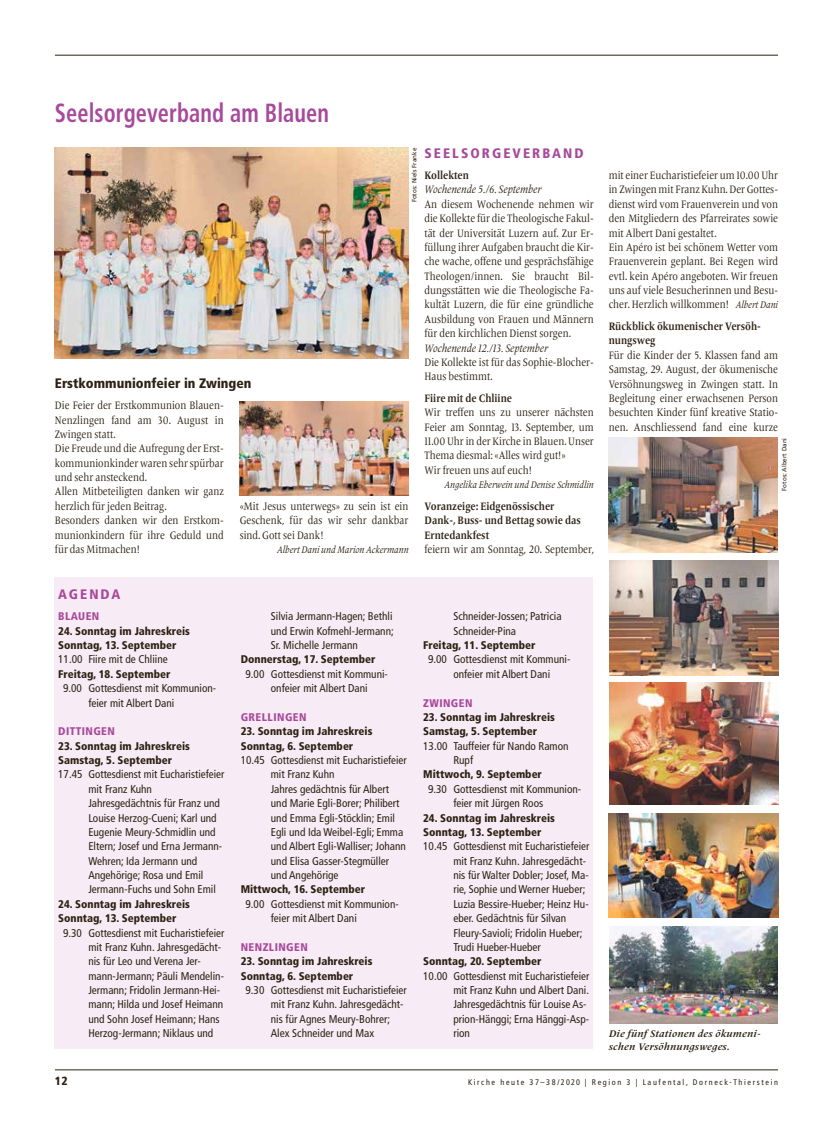
<style>
.page{position:relative;width:833px;height:1134px;background:#fff}
.page>*{position:absolute;margin:0;border:0;box-sizing:border-box;transform-origin:0 0}
.t1{font:700 condensed 26.25px "Frutiger";letter-spacing:.005em;color:#a84a9b;scale:.85 1}
.t2{font:900 condensed 13.75px "Frutiger";color:#2e2113}
.t3{font:900 condensed 13.75px "Frutiger";letter-spacing:.15em;color:#a84a9b}
.t4{font:900 condensed 11.88px "Frutiger";color:#2e2113}
.t5{font:condensed 11.25px/14.4px "Frutiger";color:#2e2113}
.t6{font:11.25px/14.4px "Frutiger Serif LT Pro";color:#2e2113;scale:.85 1}
.t7{font:700 11.25px/14.4px "Frutiger Serif LT Pro";color:#2e2113;scale:.85 1}
.t8{font:italic 11.25px "Frutiger Serif LT Pro";color:#2e2113;scale:.85 1}
.t9{font:900 condensed 11.12px/14.4px "Frutiger";color:#2e2113}
.t10{font:900 condensed 11.12px "Frutiger";letter-spacing:.04em;color:#a84a9b}
.t11{font:italic 10px "Frutiger Serif LT Pro";color:#2e2113;scale:.85 1}
.t12{font:italic 700 10px/12.5px "Frutiger Serif LT Pro";letter-spacing:.025em;color:#2e2113}
.t13{font:condensed 8.12px "Frutiger";letter-spacing:.2em;color:#2e2113}
.t14{font:6.25px "Frutiger";color:#2e2113}
.s1{font-style:italic;font-size:10px}
</style>
<div class="page">
<hr style="left:55px;top:1070px;width:723px;height:1px;background:#2e2113">
<hr style="left:55px;top:55px;width:723px;height:1px;background:#2e2113">
<img style="left:55px;top:148px;width:353px;height:211px">
<img style="left:240px;top:402px;width:168px;height:93px">
<div style="left:55px;top:577px;width:538px;height:472px;background:#f7ecf5"></div>
<img style="left:609px;top:438px;width:168px;height:115px">
<img style="left:609px;top:560px;width:169px;height:115px">
<img style="left:609px;top:813px;width:169px;height:105px">
<img style="left:609px;top:926px;width:168px;height:98px">
<img style="left:609px;top:682px;width:169px;height:123px">
<h1 class="t1" style="left:55px;top:97px;width:324px">Seelsorgeverband am Blauen</h1>
<p class="t14" style="left:410px;top:202px;width:56px;rotate:-90deg">Fotos: Niels Franke</p>
<p class="t2" style="left:55px;top:374px;width:198px">Erstkommunionfeier in Zwingen</p>
<p class="t6" style="left:55px;top:398px;width:200px">Die Feier der Erstkommunion Blauen-<br>Nenzlingen fand am 30. August in<br>Zwingen statt.<br>Die Freude und die Aufregung der Erst&shy;kommunionkinder waren sehr spürbar und sehr ansteckend.<br>Allen Mitbeteiligten danken wir ganz herzlich für jeden Beitrag.<br>Besonders danken wir den Erstkom&shy;munionkindern für ihre Geduld und für das Mitmachen!</p>
<p class="t6" style="left:240px;top:499px;width:200px;text-align:justify">«Mit Jesus unterwegs» zu sein ist ein Geschenk, für das wir sehr dankbar sind. Gott sei Dank!</p>
<p class="t11" style="left:277px;top:543px;width:156px">Albert Dani und Marion Ackermann</p>
<p class="t3" style="left:424px;top:144px;width:161px">SEELSORGEVERBAND</p>
<p class="t7" style="left:424px;top:168px;width:54px">Kollekten</p>
<p class="t8" style="left:424px;top:183px;width:139px">Wochenende 5./6. September</p>
<p class="t6" style="left:424px;top:197px;width:201px;text-align:justify">An diesem Wochenende nehmen wir die Kollekte für die Theologische Fakul&shy;tät der Universität Luzern auf. Zur Er&shy;füllung ihrer Aufgaben braucht die Kir&shy;che wache, offene und gesprächsfähige Theologen/innen. Sie braucht Bil&shy;dungsstätten wie die Theologische Fa&shy;kultät Luzern, die für eine gründliche Ausbildung von Frauen und Männern für den kirchlichen Dienst sorgen.</p>
<p class="t8" style="left:424px;top:341px;width:147px">Wochenende 12./13. September</p>
<p class="t6" style="left:424px;top:355px;width:201px">Die Kollekte ist für das Sophie-Blocher-<br>Haus bestimmt.</p>
<p class="t7" style="left:424px;top:391px;width:104px">Fiire mit de Chliine</p>
<p class="t6" style="left:424px;top:405px;width:201px">Wir treffen uns zu unserer nächsten Feier am Sonntag, 13. September, um 11.00 Uhr in der Kirche in Blauen. Unser Thema diesmal: «Alles wird gut!»<br>Wir freuen uns auf euch!</p>
<p class="t11" style="left:444px;top:479px;width:177px">Angelika Eberwein und Denise Schmidlin</p>
<p class="t7" style="left:424px;top:499px;width:186px">Voranzeige: Eidgenössischer<br>Dank-, Buss- und Bettag sowie das<br>Erntedankfest</p>
<p class="t6" style="left:424px;top:542px;width:201px">feiern wir am Sonntag, 20. September,</p>
<p class="t3" style="left:58px;top:586px;width:64px">AGENDA</p>
<p class="t10" style="left:58px;top:610px;width:43px">BLAUEN</p>
<p class="t9" style="left:58px;top:624px;width:133px">24. Sonntag im Jahreskreis<br>Sonntag, 13. September</p>
<p class="t5" style="left:58px;top:652px;width:111px">11.00 Fiire mit de Chliine</p>
<p class="t9" style="left:58px;top:667px;width:114px">Freitag, 18. September</p>
<p class="t5" style="left:88px;top:681px;width:128px;text-indent:-25px">9.00 Gottesdienst mit Kommunion&shy;feier mit Albert Dani</p>
<p class="t10" style="left:58px;top:725px;width:58px">DITTINGEN</p>
<p class="t9" style="left:58px;top:739px;width:133px">23. Sonntag im Jahreskreis<br>Samstag, 5. September</p>
<p class="t5" style="left:88px;top:767px;width:137px;text-indent:-30px">17.45 Gottesdienst mit Eucharistiefeier mit Franz Kuhn<br>Jahresgedächtnis für Franz und<br>Louise Herzog-Cueni; Karl und<br>Eugenie Meury-Schmidlin und<br>Eltern; Josef und Erna Jermann-<br>Wehren; Ida Jermann und<br>Angehörige; Rosa und Emil<br>Jermann-Fuchs und Sohn Emil</p>
<p class="t9" style="left:58px;top:897px;width:133px">24. Sonntag im Jahreskreis<br>Sonntag, 13. September</p>
<p class="t5" style="left:88px;top:925px;width:137px;text-indent:-25px">9.30 Gottesdienst mit Eucharistiefeier mit Franz Kuhn. Jahresgedächt&shy;nis für Leo und Verena Jer&shy;mann-Jermann; Päuli Mendelin-<br>Jermann; Fridolin Jermann-Hei&shy;mann; Hilda und Josef Heimann und Sohn Josef Heimann; Hans<br>Herzog-Jermann; Niklaus und</p>
<p class="t5" style="left:271px;top:609px;width:124px;text-align:justify">Silvia Jermann-Hagen; Bethli und Erwin Kofmehl-Jermann; Sr. Michelle Jermann</p>
<p class="t9" style="left:241px;top:652px;width:136px">Donnerstag, 17. September</p>
<p class="t5" style="left:245px;top:667px;width:144px;text-align:center">9.00 Gottesdienst mit Kommuni&shy;onfeier mit Albert Dani</p>
<p class="t10" style="left:241px;top:710px;width:67px">GRELLINGEN</p>
<p class="t9" style="left:241px;top:724px;width:133px">23. Sonntag im Jahreskreis<br>Sonntag, 6. September</p>
<p class="t5" style="left:271px;top:753px;width:137px;text-indent:-30px">10.45 Gottesdienst mit Eucharistiefeier mit Franz Kuhn<br>Jahres gedächtnis für Albert und Marie Egli-Borer; Philibert und Emma Egli-Stöcklin; Emil<br>Egli und Ida Weibel-Egli; Emma und Albert Egli-Walliser; Johann und Elisa Gasser-Stegmüller und Angehörige</p>
<p class="t9" style="left:241px;top:882px;width:126px">Mittwoch, 16. September</p>
<p class="t5" style="left:271px;top:897px;width:128px;text-indent:-25px">9.00 Gottesdienst mit Kommunion&shy;feier mit Albert Dani</p>
<p class="t10" style="left:241px;top:940px;width:69px">NENZLINGEN</p>
<p class="t9" style="left:241px;top:954px;width:133px">23. Sonntag im Jahreskreis<br>Sonntag, 6. September</p>
<p class="t5" style="left:271px;top:983px;width:137px;text-indent:-25px">9.30 Gottesdienst mit Eucharistiefeier mit Franz Kuhn. Jahresgedächt&shy;nis für Agnes Meury-Bohrer;<br>Alex Schneider und Max</p>
<p class="t5" style="left:453px;top:609px;width:110px">Schneider-Jossen; Patricia<br>Schneider-Pina</p>
<p class="t9" style="left:423px;top:638px;width:114px">Freitag, 11. September</p>
<p class="t5" style="left:428px;top:652px;width:144px;text-align:center">9.00 Gottesdienst mit Kommuni&shy;onfeier mit Albert Dani</p>
<p class="t10" style="left:423px;top:696px;width:51px">ZWINGEN</p>
<p class="t9" style="left:423px;top:710px;width:133px">23. Sonntag im Jahreskreis<br>Samstag, 5. September</p>
<p class="t5" style="left:453px;top:739px;width:117px;text-indent:-30px">13.00 Tauffeier für Nando Ramon<br>Rupf</p>
<p class="t9" style="left:423px;top:767px;width:120px">Mittwoch, 9. September</p>
<p class="t5" style="left:453px;top:782px;width:128px;text-indent:-25px">9.30 Gottesdienst mit Kommunion&shy;feier mit Jürgen Roos</p>
<p class="t9" style="left:423px;top:810px;width:133px">24. Sonntag im Jahreskreis<br>Sonntag, 13. September</p>
<p class="t5" style="left:453px;top:839px;width:137px;text-indent:-30px">10.45 Gottesdienst mit Eucharistiefeier mit Franz Kuhn. Jahresgedächt&shy;nis für Walter Dobler; Josef, Ma&shy;rie, Sophie und Werner Hueber;<br>Luzia Bessire-Hueber; Heinz Hu&shy;eber. Gedächtnis für Silvan<br>Fleury-Savioli; Fridolin Hueber;<br>Trudi Hueber-Hueber</p>
<p class="t9" style="left:423px;top:954px;width:120px">Sonntag, 20. September</p>
<p class="t5" style="left:453px;top:969px;width:137px;text-indent:-30px">10.00 Gottesdienst mit Eucharistiefeier mit Franz Kuhn und Albert Dani.<br>Jahresgedächtnis für Louise As&shy;prion-Hänggi; Erna Hänggi-Asp&shy;rion</p>
<p class="t6" style="left:609px;top:168px;width:201px">mit einer Eucharistiefeier um 10.00 Uhr in Zwingen mit Franz Kuhn. Der Gottes&shy;dienst wird vom Frauenverein und von den Mitgliedern des Pfarreirates sowie mit Albert Dani gestaltet.<br>Ein Apéro ist bei schönem Wetter vom Frauenverein geplant. Bei Regen wird evtl. kein Apéro angeboten. Wir freuen uns auf viele Besucherinnen und Besu&shy;cher. Herzlich willkommen! <span class="s1">Albert Dani</span></p>
<p class="t7" style="left:609px;top:319px;width:180px">Rückblick ökumenischer Versöh&shy;nungsweg</p>
<p class="t6" style="left:609px;top:348px;width:201px;text-align:justify">Für die Kinder der 5. Klassen fand am Samstag, 29. August, der ökumenische Versöhnungsweg in Zwingen statt. In Begleitung einer erwachsenen Person besuchten Kinder fünf kreative Statio&shy;nen. Anschliessend fand eine kurze</p>
<p class="t14" style="left:780px;top:491px;width:54px;rotate:-90deg">Fotos: Albert Dani</p>
<p class="t12" style="left:609px;top:1027px;width:153px">Die fünf Stationen des ökumeni&shy;schen Versöhnungsweges.</p>
<p class="t4" style="left:55px;top:1074px;width:14px">12</p>
<p class="t13" style="left:468px;top:1077px;width:311px">Kirche heute 37–38/2020 | Region 3 | Laufental, Dorneck-Thierstein</p>
</div>
